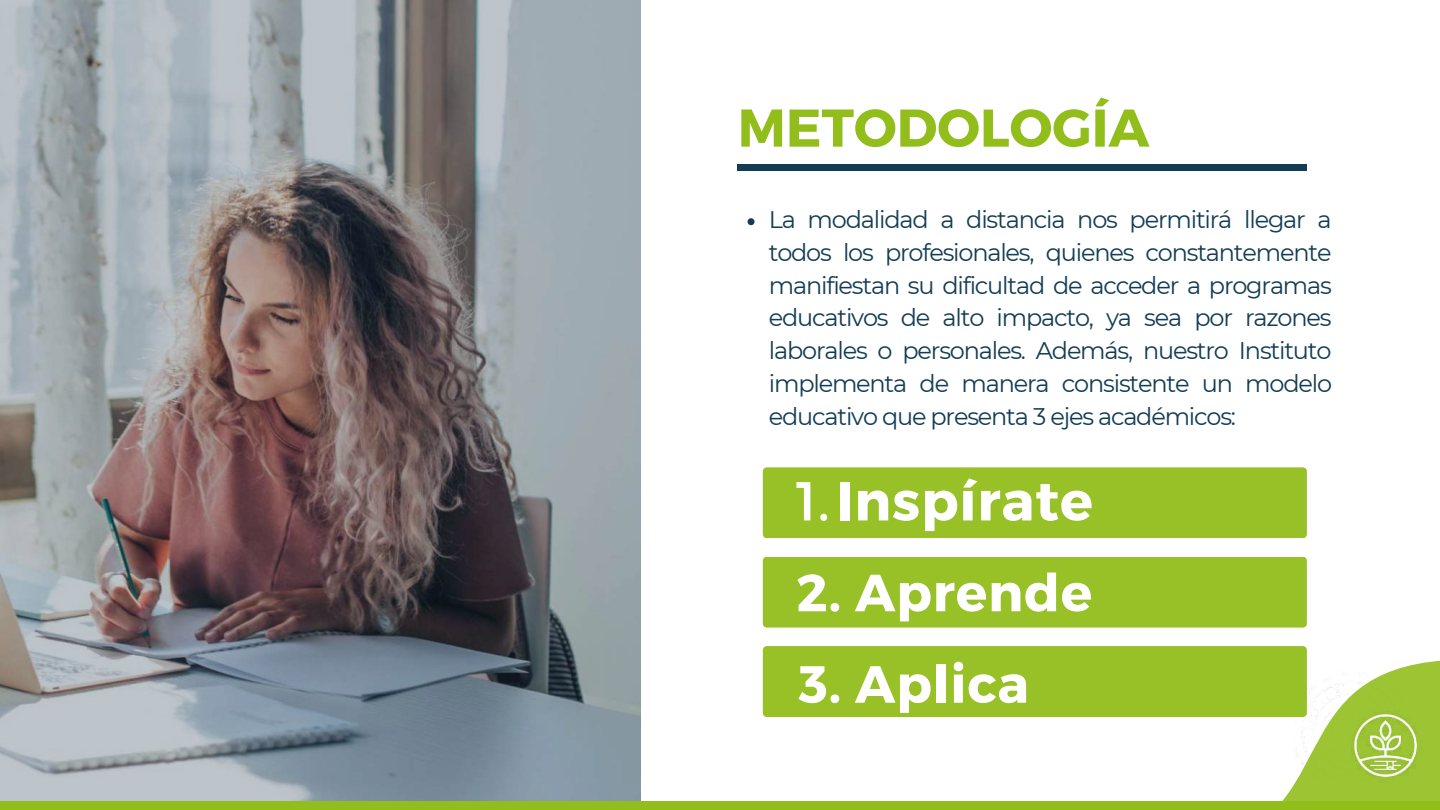
<style>
.page{position:relative;width:1440px;height:810px;background:#fff}
.page>*{position:absolute;margin:0;border:0;box-sizing:border-box;transform-origin:0 0}
.t1{font:700 54.8px "Montserrat";letter-spacing:.015em;color:#fff}
.t2{font:700 53px "Montserrat";color:#91be1b}
.t3{font:700 52.2px "Montserrat";letter-spacing:.015em;color:#fff}
.t4{font:24px/32.8px "Montserrat";letter-spacing:-.05em;color:#123d54;text-align:justify}
.s1{font-weight:400}
</style>
<div class="page">
<svg style="left:0;top:0;width:640px;height:802px;background:#88878b"></svg>
<svg style="left:1133px;top:660px;width:307px;height:142px"></svg>
<img style="left:1343px;top:704px;width:84px;height:83px">
<div style="left:0;top:802px;width:1440px;height:8px;background:#91be1b"></div>
<div style="left:738px;top:165px;width:569px;height:6px;background:#123d54"></div>
<div style="left:763px;top:467px;width:544px;height:71px;background:#97c127;border-radius:4px"></div>
<div style="left:763px;top:557px;width:544px;height:71px;background:#97c127;border-radius:4px"></div>
<div style="left:763px;top:646px;width:544px;height:71px;background:#97c127;border-radius:4px"></div>
<svg style="left:748px;top:218px;width:7px;height:7px"></svg>
<h2 class="t2" style="left:738px;top:95px;width:413px">METODOLOGÍA</h2>
<p class="t4" style="left:769px;top:202px;width:565px">La modalidad a distancia nos permitirá llegar a todos los profesionales, quienes constantemente manifiestan su dificultad de acceder a programas educativos de alto impacto, ya sea por razones laborales o personales. Además, nuestro Instituto implementa de manera consistente un modelo educativo que presenta 3 ejes académicos:</p>
<h1 class="t1" style="left:796px;top:467px;width:299px"><span class="s1">1.</span>Inspírate</h1>
<h3 class="t3" style="left:796px;top:560px;width:297px">2. Aprende</h3>
<h3 class="t3" style="left:799px;top:652px;width:232px">3. Aplica</h3>
</div>
